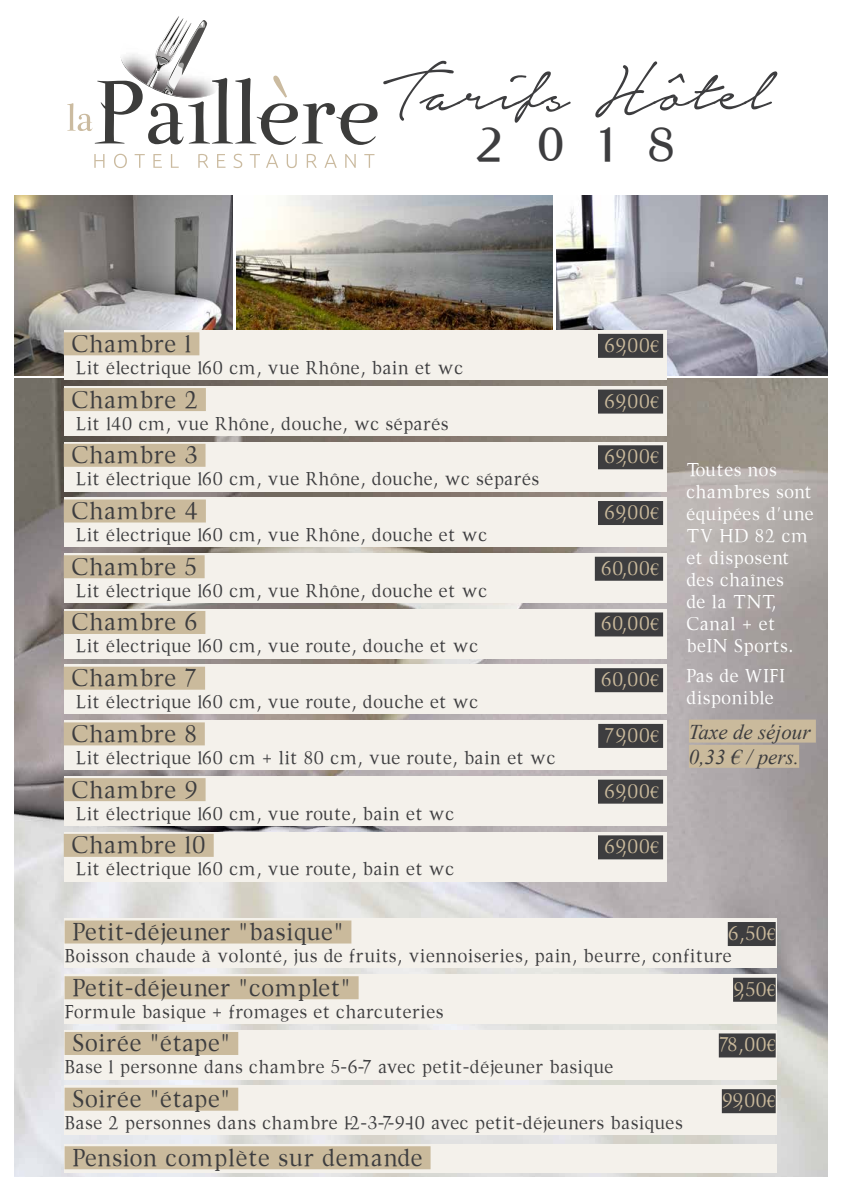
<style>
.page{position:relative;width:842px;height:1191px;background:#fff}
.page>*{position:absolute;margin:0;border:0;box-sizing:border-box;transform-origin:0 0}
.t1{font:87px "Notera Personal Use Only";color:#3d3d3f}
.t2{font:44px "Cipher";color:#3d3d3f}
.t3{font:21px "Divona";color:#3d3d3f}
.t4{font:italic 21px/25.2px "Times New Roman";color:#3d3d3f}
.t5{font:17px "Divona";color:#caba9c}
.t6{font:16px "Divona";color:#3d3d3f}
.t7{font:16px/22px "Divona";color:#fff}
.s1{font-family:"Times New Roman"}
</style>
<div class="page">
<svg style="left:94px;top:154px;width:10px;height:14px"></svg>
<svg style="left:114px;top:154px;width:13px;height:14px"></svg>
<svg style="left:135px;top:154px;width:10px;height:14px"></svg>
<svg style="left:153px;top:154px;width:9px;height:14px"></svg>
<svg style="left:171px;top:154px;width:8px;height:14px"></svg>
<svg style="left:198px;top:154px;width:10px;height:14px"></svg>
<svg style="left:217px;top:154px;width:8px;height:14px"></svg>
<svg style="left:233px;top:154px;width:9px;height:14px"></svg>
<svg style="left:250px;top:154px;width:10px;height:14px"></svg>
<svg style="left:266px;top:154px;width:12px;height:14px"></svg>
<svg style="left:287px;top:154px;width:10px;height:14px"></svg>
<svg style="left:307px;top:154px;width:10px;height:14px"></svg>
<svg style="left:324px;top:154px;width:13px;height:14px"></svg>
<svg style="left:345px;top:154px;width:11px;height:14px"></svg>
<svg style="left:364px;top:154px;width:10px;height:14px"></svg>
<svg style="left:67px;top:16px;width:311px;height:129px"></svg>
<img style="left:557px;top:196px;width:271px;height:180px">
<img style="left:14px;top:196px;width:218px;height:179px">
<img style="left:237px;top:196px;width:316px;height:134px">
<img style="left:14px;top:378px;width:814px;height:798px">
<div style="left:64px;top:330px;width:602px;height:50px;background:#f4f1eb"></div>
<div style="left:64px;top:332px;width:135px;height:23px;background:#caba9c"></div>
<div style="left:598px;top:334px;width:65px;height:24px;background:#3d3d3f"></div>
<div style="left:64px;top:386px;width:602px;height:49px;background:#f4f1eb"></div>
<div style="left:64px;top:388px;width:142px;height:23px;background:#caba9c"></div>
<div style="left:598px;top:389px;width:65px;height:24px;background:#3d3d3f"></div>
<div style="left:64px;top:442px;width:602px;height:49px;background:#f4f1eb"></div>
<div style="left:64px;top:444px;width:142px;height:23px;background:#caba9c"></div>
<div style="left:598px;top:445px;width:65px;height:24px;background:#3d3d3f"></div>
<div style="left:64px;top:497px;width:602px;height:50px;background:#f4f1eb"></div>
<div style="left:64px;top:499px;width:142px;height:23px;background:#caba9c"></div>
<div style="left:598px;top:501px;width:65px;height:24px;background:#3d3d3f"></div>
<div style="left:64px;top:553px;width:602px;height:49px;background:#f4f1eb"></div>
<div style="left:64px;top:555px;width:141px;height:23px;background:#caba9c"></div>
<div style="left:595px;top:557px;width:68px;height:24px;background:#3d3d3f"></div>
<div style="left:64px;top:609px;width:602px;height:49px;background:#f4f1eb"></div>
<div style="left:64px;top:611px;width:141px;height:23px;background:#caba9c"></div>
<div style="left:595px;top:612px;width:68px;height:24px;background:#3d3d3f"></div>
<div style="left:64px;top:664px;width:602px;height:50px;background:#f4f1eb"></div>
<div style="left:64px;top:666px;width:141px;height:23px;background:#caba9c"></div>
<div style="left:595px;top:668px;width:68px;height:24px;background:#3d3d3f"></div>
<div style="left:64px;top:720px;width:602px;height:50px;background:#f4f1eb"></div>
<div style="left:64px;top:722px;width:141px;height:23px;background:#caba9c"></div>
<div style="left:598px;top:724px;width:65px;height:24px;background:#3d3d3f"></div>
<div style="left:64px;top:776px;width:602px;height:49px;background:#f4f1eb"></div>
<div style="left:64px;top:778px;width:142px;height:23px;background:#caba9c"></div>
<div style="left:598px;top:779px;width:65px;height:24px;background:#3d3d3f"></div>
<div style="left:64px;top:832px;width:602px;height:49px;background:#f4f1eb"></div>
<div style="left:64px;top:834px;width:150px;height:23px;background:#caba9c"></div>
<div style="left:598px;top:835px;width:65px;height:24px;background:#3d3d3f"></div>
<div style="left:689px;top:719px;width:127px;height:23px;background:#caba9c"></div>
<div style="left:689px;top:745px;width:110px;height:23px;background:#caba9c"></div>
<div style="left:65px;top:918px;width:712px;height:49px;background:#f4f1eb"></div>
<div style="left:65px;top:920px;width:286px;height:23px;background:#caba9c"></div>
<div style="left:728px;top:922px;width:48px;height:24px;background:#3d3d3f"></div>
<div style="left:65px;top:974px;width:712px;height:49px;background:#f4f1eb"></div>
<div style="left:65px;top:976px;width:294px;height:23px;background:#caba9c"></div>
<div style="left:733px;top:977px;width:43px;height:24px;background:#3d3d3f"></div>
<div style="left:65px;top:1030px;width:712px;height:49px;background:#f4f1eb"></div>
<div style="left:65px;top:1032px;width:173px;height:23px;background:#caba9c"></div>
<div style="left:719px;top:1033px;width:57px;height:24px;background:#3d3d3f"></div>
<div style="left:65px;top:1085px;width:712px;height:49px;background:#f4f1eb"></div>
<div style="left:65px;top:1087px;width:173px;height:23px;background:#caba9c"></div>
<div style="left:722px;top:1089px;width:54px;height:24px;background:#3d3d3f"></div>
<div style="left:65px;top:1144px;width:712px;height:29px;background:#f4f1eb"></div>
<div style="left:65px;top:1146px;width:366px;height:23px;background:#caba9c"></div>
<h1 class="t1" style="left:383px;top:48px;width:389px">Tarifs Hôtel</h1>
<h2 class="t2" style="left:477px;top:118px;width:201px">2018</h2>
<h3 class="t3" style="left:71px;top:330px;width:122px">Chambre 1</h3>
<p class="t5" style="left:604px;top:334px;width:56px">69,00<span class="s1">€</span></p>
<p class="t6" style="left:76px;top:357px;width:389px">Lit électrique 160 cm, vue Rhône, bain et wc</p>
<h3 class="t3" style="left:71px;top:386px;width:129px">Chambre 2</h3>
<p class="t5" style="left:604px;top:390px;width:56px">69,00<span class="s1">€</span></p>
<p class="t6" style="left:76px;top:413px;width:374px">Lit 140 cm, vue Rhône, douche, wc séparés</p>
<h3 class="t3" style="left:71px;top:442px;width:128px">Chambre 3</h3>
<p class="t5" style="left:604px;top:446px;width:56px">69,00<span class="s1">€</span></p>
<p class="t6" style="left:76px;top:469px;width:465px">Lit électrique 160 cm, vue Rhône, douche, wc séparés</p>
<h3 class="t3" style="left:71px;top:497px;width:129px">Chambre 4</h3>
<p class="t5" style="left:604px;top:501px;width:56px">69,00<span class="s1">€</span></p>
<p class="t6" style="left:76px;top:524px;width:413px">Lit électrique 160 cm, vue Rhône, douche et wc</p>
<h3 class="t3" style="left:71px;top:553px;width:127px">Chambre 5</h3>
<p class="t5" style="left:601px;top:557px;width:59px">60,00<span class="s1">€</span></p>
<p class="t6" style="left:76px;top:580px;width:413px">Lit électrique 160 cm, vue Rhône, douche et wc</p>
<h3 class="t3" style="left:71px;top:609px;width:128px">Chambre 6</h3>
<p class="t5" style="left:601px;top:613px;width:59px">60,00<span class="s1">€</span></p>
<p class="t6" style="left:76px;top:636px;width:404px">Lit électrique 160 cm, vue route, douche et wc</p>
<h3 class="t3" style="left:71px;top:664px;width:128px">Chambre 7</h3>
<p class="t5" style="left:601px;top:669px;width:59px">60,00<span class="s1">€</span></p>
<p class="t6" style="left:76px;top:692px;width:404px">Lit électrique 160 cm, vue route, douche et wc</p>
<h3 class="t3" style="left:71px;top:720px;width:127px">Chambre 8</h3>
<p class="t5" style="left:604px;top:724px;width:56px">79,00<span class="s1">€</span></p>
<p class="t6" style="left:76px;top:747px;width:481px">Lit électrique 160 cm + lit 80 cm, vue route, bain et wc</p>
<h3 class="t3" style="left:71px;top:776px;width:128px">Chambre 9</h3>
<p class="t5" style="left:604px;top:780px;width:56px">69,00<span class="s1">€</span></p>
<p class="t6" style="left:76px;top:803px;width:380px">Lit électrique 160 cm, vue route, bain et wc</p>
<h3 class="t3" style="left:71px;top:832px;width:136px">Chambre 10</h3>
<p class="t5" style="left:604px;top:836px;width:56px">69,00<span class="s1">€</span></p>
<p class="t6" style="left:76px;top:859px;width:380px">Lit électrique 160 cm, vue route, bain et wc</p>
<p class="t7" style="left:686px;top:459px;width:129px">Toutes nos chambres sont équipées d’une<br>TV HD 82 cm et disposent des chaînes<br>de la TNT,<br>Canal + et beIN Sports.</p>
<p class="t7" style="left:686px;top:666px;width:101px">Pas de WIFI disponible</p>
<h3 class="t4" style="left:689px;top:719px;width:123px">Taxe de séjour<br>0,33 € / pers.</h3>
<h3 class="t3" style="left:72px;top:918px;width:273px">Petit-déjeuner "basique"</h3>
<p class="t5" style="left:728px;top:922px;width:49px">6,50<span class="s1">€</span></p>
<p class="t6" style="left:65px;top:945px;width:669px">Boisson chaude à volonté, jus de fruits, viennoiseries, pain, beurre, confiture</p>
<h3 class="t3" style="left:72px;top:974px;width:280px">Petit-déjeuner "complet"</h3>
<p class="t5" style="left:733px;top:978px;width:44px">9,50<span class="s1">€</span></p>
<p class="t6" style="left:65px;top:1001px;width:381px">Formule basique + fromages et charcuteries</p>
<h3 class="t3" style="left:72px;top:1030px;width:160px">Soirée "étape"</h3>
<p class="t5" style="left:719px;top:1034px;width:58px">78,00<span class="s1">€</span></p>
<p class="t6" style="left:65px;top:1057px;width:551px">Base 1 personne dans chambre 5-6-7 avec petit-déjeuner basique</p>
<h3 class="t3" style="left:72px;top:1085px;width:160px">Soirée "étape"</h3>
<p class="t5" style="left:722px;top:1089px;width:55px">99,00<span class="s1">€</span></p>
<p class="t6" style="left:65px;top:1112px;width:620px">Base 2 personnes dans chambre 1-2-3-7-9-10 avec petit-déjeuners basiques</p>
<h3 class="t3" style="left:72px;top:1144px;width:352px">Pension complète sur demande</h3>
</div>
